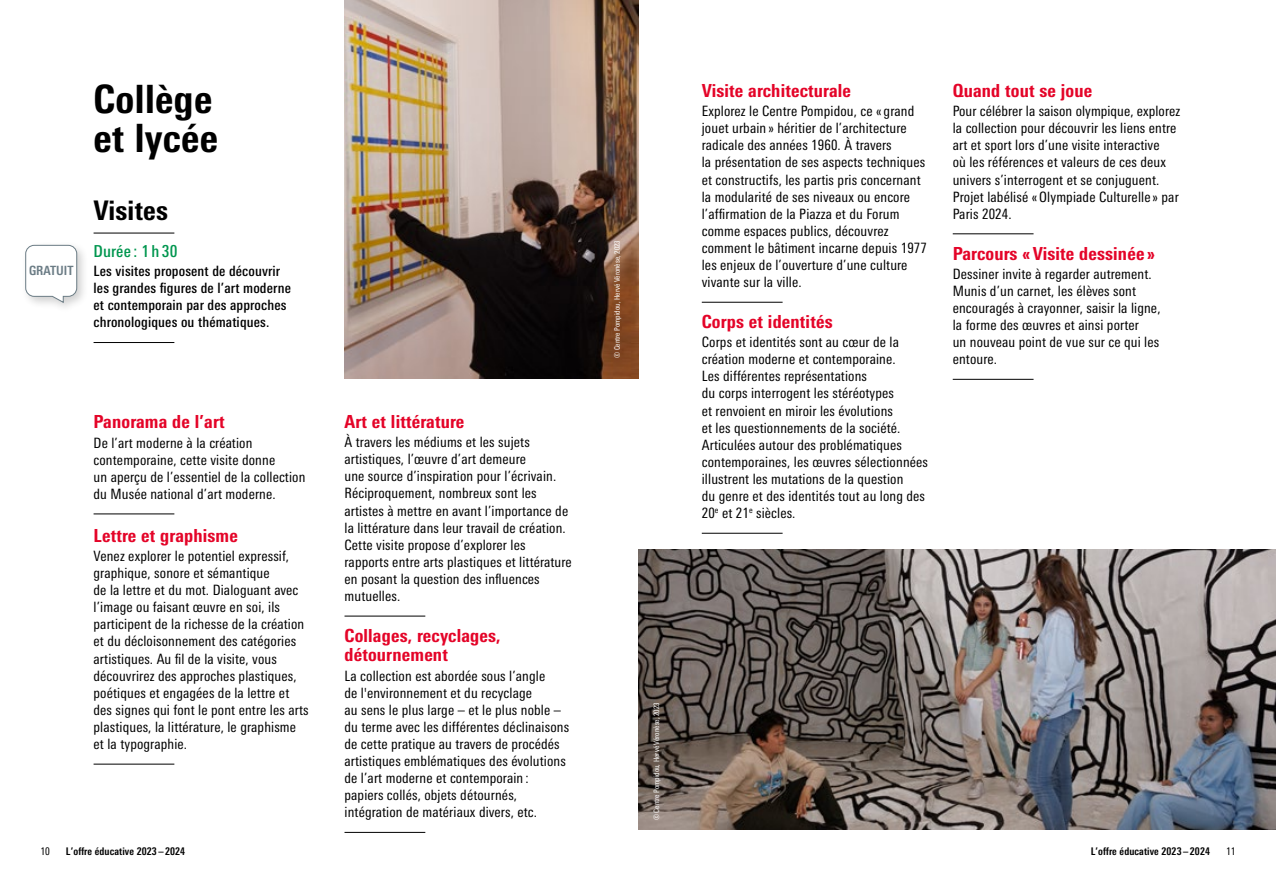
<style>
.page{position:relative;width:1276px;height:893px;background:#fff}
.page>*{position:absolute;margin:0;border:0;box-sizing:border-box;transform-origin:0 0}
.t1{font:800 condensed 39px/39px "Univers Next Pro";letter-spacing:.01em;color:#000}
.t2{font:800 condensed 27px "Univers Next Pro";letter-spacing:.01em;color:#000}
.t3{font:800 condensed 18px/19.5px "Univers Next Pro";letter-spacing:.01em;color:#e40428}
.t4{font:500 condensed 16.5px "Univers Next Pro";letter-spacing:.01em;color:#00964f}
.t5{font:condensed 14.25px/17.1px "Univers Next Pro";letter-spacing:.01em;color:#000}
.t6{font:500 condensed 14.25px/17.1px "Univers Next Pro";letter-spacing:.01em;color:#000}
.t7{font:700 condensed 12.75px "Univers Next Pro";color:#6b7c85}
.t8{font:700 condensed 10.5px "Univers Next Pro";letter-spacing:.01em;color:#000}
.t9{font:condensed 10.5px "Univers Next Pro";color:#000}
.t10{font:condensed 7.5px "Univers Next Pro";color:#fff}
</style>
<div class="page">
<img style="left:638px;top:550px;width:638px;height:279px">
<img style="left:344px;top:0;width:294px;height:379px">
<hr style="left:94px;top:233px;width:80px;height:1px;background:#000">
<hr style="left:94px;top:342px;width:80px;height:1px;background:#000">
<hr style="left:952px;top:234px;width:81px;height:1px;background:#000">
<hr style="left:952px;top:379px;width:81px;height:1px;background:#000">
<hr style="left:94px;top:514px;width:80px;height:1px;background:#000">
<hr style="left:94px;top:764px;width:80px;height:1px;background:#000">
<hr style="left:344px;top:616px;width:81px;height:1px;background:#000">
<hr style="left:344px;top:832px;width:81px;height:1px;background:#000">
<hr style="left:702px;top:302px;width:80px;height:1px;background:#000">
<hr style="left:702px;top:533px;width:80px;height:1px;background:#000">
<div style="left:21px;top:241px;width:68px;height:73px;background:#000;opacity:.19"></div>
<svg style="left:25px;top:245px;width:52px;height:58px"></svg>
<p class="t7" style="left:29px;top:263px;width:46px">GRATUIT</p>
<h1 class="t1" style="left:94px;top:79px;width:126px">Collège et lycée</h1>
<h2 class="t2" style="left:94px;top:194px;width:76px">Visites</h2>
<p class="t4" style="left:94px;top:241px;width:85px">Durée : 1h 30</p>
<p class="t6" style="left:94px;top:262px;width:199px">Les visites proposent de découvrir les grandes figures de l’art moderne et contemporain par des approches chronologiques ou thématiques.</p>
<p class="t3" style="left:94px;top:412px;width:133px">Panorama de l’art</p>
<p class="t5" style="left:94px;top:434px;width:213px">De l’art moderne à la création contemporaine, cette visite donne<br>un aperçu de l’essentiel de la collection du Musée national d’art moderne.</p>
<p class="t3" style="left:94px;top:525px;width:146px">Lettre et graphisme</p>
<p class="t5" style="left:94px;top:547px;width:217px">Venez explorer le potentiel expressif, graphique, sonore et sémantique<br>de la lettre et du mot. Dialoguant avec l’image ou faisant œuvre en soi, ils participent de la richesse de la création et du décloisonnement des catégories artistiques. Au fil de la visite, vous découvrirez des approches plastiques, poétiques et engagées de la lettre et des signes qui font le pont entre les arts plastiques, la littérature, le graphisme et la typographie.</p>
<p class="t3" style="left:344px;top:412px;width:121px">Art et littérature</p>
<p class="t5" style="left:344px;top:433px;width:229px">À travers les médiums et les sujets artistiques, l’œuvre d’art demeure<br>une source d’inspiration pour l’écrivain.<br>Réciproquement, nombreux sont les artistes à mettre en avant l’importance de la littérature dans leur travail de création.<br>Cette visite propose d’explorer les rapports entre arts plastiques et littérature en posant la question des influences mutuelles.</p>
<p class="t3" style="left:344px;top:625px;width:158px">Collages, recyclages, détournement</p>
<p class="t5" style="left:344px;top:667px;width:226px">La collection est abordée sous l’angle<br>de l'environnement et du recyclage<br>au sens le plus large – et le plus noble – du terme avec les différentes déclinaisons de cette pratique au travers de procédés artistiques emblématiques des évolutions de l’art moderne et contemporain : papiers collés, objets détournés, intégration de matériaux divers, etc.</p>
<p class="t10" style="left:613px;top:358px;width:119px;rotate:-90deg">© Centre Pompidou, Hervé Véronèse, 2023</p>
<p class="t3" style="left:702px;top:81px;width:151px">Visite architecturale</p>
<p class="t5" style="left:702px;top:102px;width:227px">Explorez le Centre Pompidou, ce « grand jouet urbain » héritier de l’architecture radicale des années 1960. À travers<br>la présentation de ses aspects techniques et constructifs, les partis pris concernant la modularité de ses niveaux ou encore l’affirmation de la Piazza et du Forum comme espaces publics, découvrez comment le bâtiment incarne depuis 1977 les enjeux de l’ouverture d’une culture vivante sur la ville.</p>
<p class="t3" style="left:702px;top:312px;width:132px">Corps et identités</p>
<p class="t5" style="left:702px;top:333px;width:228px">Corps et identités sont au cœur de la création moderne et contemporaine.<br>Les différentes représentations<br>du corps interrogent les stéréotypes<br>et renvoient en miroir les évolutions<br>et les questionnements de la société.<br>Articulées autour des problématiques contemporaines, les œuvres sélectionnées illustrent les mutations de la question<br>du genre et des identités tout au long des 20<sup>e</sup> et 21<sup>e</sup> siècles.</p>
<p class="t3" style="left:952px;top:81px;width:141px">Quand tout se joue</p>
<p class="t5" style="left:952px;top:102px;width:229px">Pour célébrer la saison olympique, explorez la collection pour découvrir les liens entre art et sport lors d’une visite interactive<br>où les références et valeurs de ces deux univers s’interrogent et se conjuguent.<br>Projet labélisé « Olympiade Culturelle » par Paris 2024.</p>
<p class="t3" style="left:952px;top:243px;width:203px">Parcours « Visite dessinée»</p>
<p class="t5" style="left:952px;top:265px;width:209px">Dessiner invite à regarder autrement.<br>Munis d’un carnet, les élèves sont encouragés à crayonner, saisir la ligne, la forme des œuvres et ainsi porter<br>un nouveau point de vue sur ce qui les entoure.</p>
<p class="t10" style="left:652px;top:820px;width:119px;rotate:-90deg">© Centre Pompidou, Hervé Véronèse, 2023</p>
<p class="t9" style="left:40px;top:845px;width:11px">10</p>
<p class="t8" style="left:66px;top:845px;width:121px">L’offre éducative 2023– 2024</p>
<p class="t8" style="left:1090px;top:845px;width:121px">L’offre éducative 2023– 2024</p>
<p class="t9" style="left:1226px;top:845px;width:11px">11</p>
</div>
